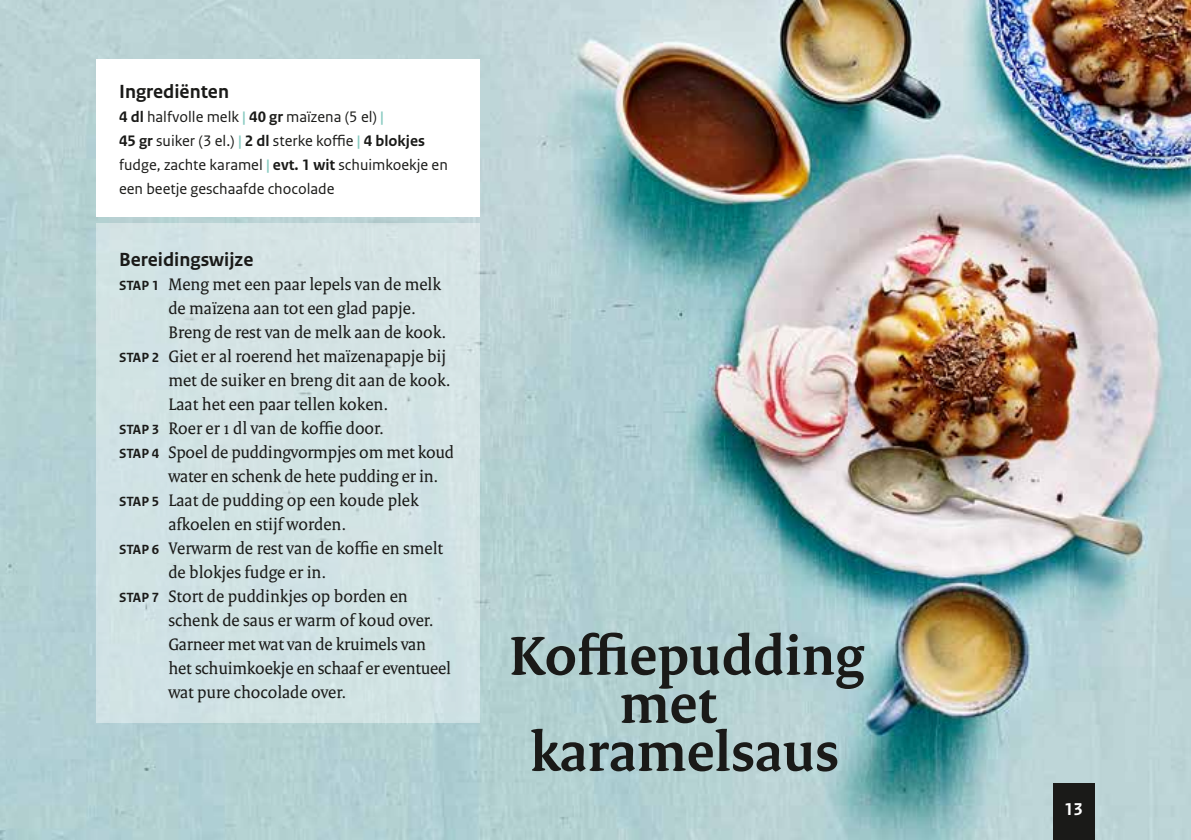
<style>
.page{position:relative;width:1191px;height:840px;background:#fff}
.page>*{position:absolute;margin:0;border:0;box-sizing:border-box;transform-origin:0 0}
.t1{font:700 58px "Rijksoverheid Serif";color:#1a1a18}
.t2{font:700 20px "Rijksoverheid Sans Text";color:#1a1a18}
.t3{font:18px "Rijksoverheid Serif";color:#1a1a18}
.t4{font:700 18px "Rijksoverheid Sans Text";color:#fff}
.t5{font:16px/24px "Rijksoverheid Sans Text";color:#1a1a18}
.s1{font-weight:700}
.s2{font-weight:700;color:#86cac0}
.s3{font-family:"Rijksoverheid Sans Text";font-weight:700;font-size:14px}
</style>
<div class="page">
<img style="left:0;top:0;width:1191px;height:839px">
<div style="left:96px;top:223px;width:384px;height:499px;background:#d2e3e4"></div>
<div style="left:96px;top:59px;width:384px;height:157px;background:#fff"></div>
<div style="left:1052px;top:782px;width:42px;height:57px;background:#1a1a18"></div>
<p class="t2" style="left:119px;top:80px;width:111px">Ingrediënten</p>
<p class="t5" style="left:119px;top:105px;width:330px"><span class="s1">4 dl</span> halfvolle melk <span class="s2">|</span> <span class="s1">40 gr</span> maïzena (5 el) <span class="s2">|<br></span><span class="s1">45 gr</span> suiker (3 el.) <span class="s2">|</span> <span class="s1">2 dl</span> sterke koffie <span class="s2">|</span> <span class="s1">4 blokjes </span>fudge, zachte karamel <span class="s2">|</span> <span class="s1">evt. 1 wit</span> schuimkoekje en een beetje geschaafde chocolade</p>
<p class="t2" style="left:119px;top:248px;width:136px">Bereidingswijze</p>
<p class="t3" style="left:119px;top:273px;width:323px"><span class="s3">STAP 1</span> Meng met een paar lepels van de melk</p>
<p class="t3" style="left:168px;top:297px;width:249px">de maïzena aan tot een glad papje.</p>
<p class="t3" style="left:168px;top:321px;width:279px">Breng de rest van de melk aan de kook.</p>
<p class="t3" style="left:119px;top:345px;width:328px"><span class="s3">STAP 2</span> Giet er al roerend het maïzenapapje bij</p>
<p class="t3" style="left:168px;top:369px;width:284px">met de suiker en breng dit aan de kook.</p>
<p class="t3" style="left:168px;top:393px;width:221px">Laat het een paar tellen koken.</p>
<p class="t3" style="left:119px;top:417px;width:267px"><span class="s3">STAP 3</span> Roer er 1 dl van de koffie door.</p>
<p class="t3" style="left:119px;top:441px;width:336px"><span class="s3">STAP 4</span> Spoel de puddingvormpjes om met koud</p>
<p class="t3" style="left:168px;top:465px;width:272px">water en schenk de hete pudding er in.</p>
<p class="t3" style="left:119px;top:489px;width:301px"><span class="s3">STAP 5</span> Laat de pudding op een koude plek</p>
<p class="t3" style="left:168px;top:513px;width:180px">afkoelen en stijf worden.</p>
<p class="t3" style="left:119px;top:537px;width:325px"><span class="s3">STAP 6</span> Verwarm de rest van de koffie en smelt</p>
<p class="t3" style="left:168px;top:561px;width:159px">de blokjes fudge er in.</p>
<p class="t3" style="left:119px;top:585px;width:290px"><span class="s3">STAP 7</span> Stort de puddinkjes op borden en</p>
<p class="t3" style="left:168px;top:609px;width:267px">schenk de saus er warm of koud over.</p>
<p class="t3" style="left:168px;top:633px;width:259px">Garneer met wat van de kruimels van</p>
<p class="t3" style="left:168px;top:657px;width:284px">het schuimkoekje en schaaf er eventueel</p>
<p class="t3" style="left:168px;top:681px;width:179px">wat pure chocolade over.</p>
<h1 class="t1" style="left:509px;top:620px;width:356px">Koffiepudding</h1>
<h1 class="t1" style="left:619px;top:668px;width:98px">met</h1>
<h1 class="t1" style="left:530px;top:716px;width:310px">karamelsaus</h1>
<p class="t4" style="left:1064px;top:798px;width:20px">13</p>
</div>
